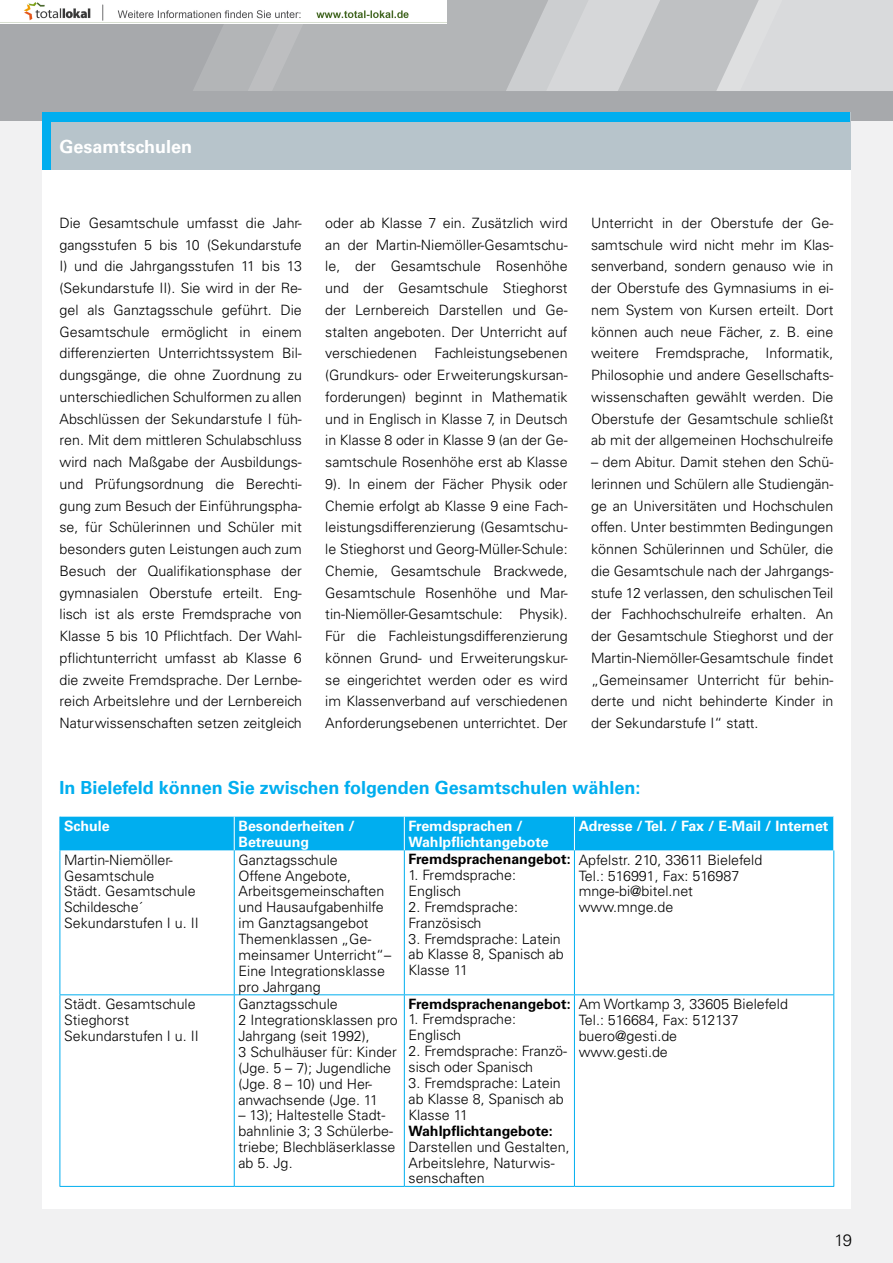
<style>
.page{position:relative;width:893px;height:1263px;background:#fff}
.page>*{position:absolute;margin:0;border:0;box-sizing:border-box;transform-origin:0 0}
.headline{font:700 18px "Univers LT";color:#00aeef}
.t1{font:700 18px "Univers LT";color:#fff}
.t2{font:300 16.5px "Univers LT";color:#000}
.fliesstext_block{font:300 14.25px/21.8px "Univers LT";color:#000;text-align:justify}
.tabelle_grundtext{font:300 14.25px/15.9px "Univers LT";color:#000}
.tabelle_kopf{font:700 14.25px/16.2px "Univers LT";color:#fff}
.tabelle_grundtext-2{font:700 14.25px "Univers LT";color:#000}
.s1{font-weight:700}
</style>
<div class="page">
<div style="left:0;top:91px;width:893px;height:1172px;background:#f1f1f2"></div>
<div style="left:0;top:0;width:893px;height:121px;background:#a7a9ac"></div>
<div style="left:43px;top:113px;width:808px;height:1096px;background:#fff"></div>
<div style="left:42px;top:112px;width:808px;height:58px;background:#b7c4cb"></div>
<div style="left:43px;top:113px;width:807px;height:9px;background:#00aeef"></div>
<div style="left:43px;top:113px;width:8px;height:57px;background:#00aeef"></div>
<svg style="left:193px;top:0;width:700px;height:91px"></svg>
<div style="left:61px;top:817px;width:772px;height:33px;background:#00aeef"></div>
<hr style="left:234px;top:817px;width:1px;height:33px;background:#fff">
<hr style="left:404px;top:817px;width:1px;height:33px;background:#fff">
<hr style="left:574px;top:817px;width:1px;height:33px;background:#fff">
<hr style="left:234px;top:850px;width:1px;height:144px;background:#00aeef">
<hr style="left:404px;top:850px;width:1px;height:144px;background:#00aeef">
<hr style="left:574px;top:850px;width:1px;height:144px;background:#00aeef">
<hr style="left:60px;top:994px;width:174px;height:1px;background:#00aeef">
<hr style="left:234px;top:994px;width:170px;height:1px;background:#00aeef">
<hr style="left:234px;top:995px;width:1px;height:191px;background:#00aeef">
<hr style="left:404px;top:994px;width:170px;height:1px;background:#00aeef">
<hr style="left:404px;top:995px;width:1px;height:191px;background:#00aeef">
<hr style="left:574px;top:994px;width:260px;height:1px;background:#00aeef">
<hr style="left:574px;top:995px;width:1px;height:191px;background:#00aeef">
<hr style="left:60px;top:1186px;width:174px;height:1px;background:#00aeef">
<hr style="left:234px;top:1186px;width:170px;height:1px;background:#00aeef">
<hr style="left:404px;top:1186px;width:170px;height:1px;background:#00aeef">
<hr style="left:574px;top:1186px;width:260px;height:1px;background:#00aeef">
<hr style="left:60px;top:850px;width:1px;height:144px;background:#00aeef">
<hr style="left:833px;top:850px;width:1px;height:144px;background:#00aeef">
<hr style="left:60px;top:995px;width:1px;height:191px;background:#00aeef">
<hr style="left:833px;top:995px;width:1px;height:191px;background:#00aeef">
<hr style="left:60px;top:817px;width:1px;height:33px;background:#00aeef">
<img style="left:0;top:0;width:446px;height:24px">
<p class="t1" style="left:60px;top:136px;width:134px">Gesamtschulen</p>
<p class="fliesstext_block" style="left:60px;top:212px;width:244px">Die Gesamtschule umfasst die Jahr&shy;gangsstufen 5 bis 10 (Sekundarstufe I) und die Jahrgangsstufen 11 bis 13 (Sekundarstufe II). Sie wird in der Re&shy;gel als Ganztagsschule geführt. Die Gesamtschule ermöglicht in einem differenzierten Unterrichtssystem Bil&shy;dungsgänge, die ohne Zuordnung zu unterschiedlichen Schulformen zu allen Abschlüssen der Sekundarstufe I füh&shy;ren. Mit dem mittleren Schulabschluss wird nach Maßgabe der Ausbildungs&shy;und Prüfungsordnung die Berechti&shy;gung zum Besuch der Einführungspha&shy;se, für Schülerinnen und Schüler mit besonders guten Leistungen auch zum Besuch der Qualifikationsphase der gymnasialen Oberstufe erteilt. Eng&shy;lisch ist als erste Fremdsprache von Klasse 5 bis 10 Pflichtfach. Der Wahl&shy;pflichtunterricht umfasst ab Klasse 6 die zweite Fremdsprache. Der Lernbe&shy;reich Arbeitslehre und der Lernbereich Naturwissenschaften setzen zeitgleich</p>
<p class="fliesstext_block" style="left:325px;top:212px;width:244px">oder ab Klasse 7 ein. Zusätzlich wird an der Martin-Niemöller-Gesamtschu&shy;le, der Gesamtschule Rosenhöhe und der Gesamtschule Stieghorst der Lernbereich Darstellen und Ge&shy;stalten angeboten. Der Unterricht auf verschiedenen Fachleistungsebenen (Grundkurs- oder Erweiterungskursan&shy;forderungen) beginnt in Mathematik und in Englisch in Klasse 7, in Deutsch in Klasse 8 oder in Klasse 9 (an der Ge&shy;samtschule Rosenhöhe erst ab Klasse 9). In einem der Fächer Physik oder Chemie erfolgt ab Klasse 9 eine Fach&shy;leistungsdifferenzierung (Gesamtschu&shy;le Stieghorst und Georg-Müller-Schule:<br>Chemie, Gesamtschule Brackwede, Gesamtschule Rosenhöhe und Mar&shy;tin-Niemöller-Gesamtschule: Physik).<br>Für die Fachleistungsdifferenzierung können Grund- und Erweiterungskur&shy;se eingerichtet werden oder es wird im Klassenverband auf verschiedenen Anforderungsebenen unterrichtet. Der</p>
<p class="fliesstext_block" style="left:591px;top:212px;width:244px">Unterricht in der Oberstufe der Ge&shy;samtschule wird nicht mehr im Klas&shy;senverband, sondern genauso wie in der Oberstufe des Gymnasiums in ei&shy;nem System von Kursen erteilt. Dort können auch neue Fächer, z. B. eine weitere Fremdsprache, Informatik, Philosophie und andere Gesellschafts&shy;wissenschaften gewählt werden. Die Oberstufe der Gesamtschule schließt ab mit der allgemeinen Hochschulreife</p>
<p class="fliesstext_block" style="left:591px;top:451px;width:244px">– dem Abitur. Damit stehen den Schü&shy;lerinnen und Schülern alle Studiengän&shy;ge an Universitäten und Hochschulen offen. Unter bestimmten Bedingungen können Schülerinnen und Schüler, die die Gesamtschule nach der Jahrgangs&shy;stufe 12 verlassen, den schulischen Teil der Fachhochschulreife erhalten. An der Gesamtschule Stieghorst und der Martin-Niemöller-Gesamtschule findet „Gemeinsamer Unterricht für behin&shy;derte und nicht behinderte Kinder in der Sekundarstufe I“ statt.</p>
<p class="headline" style="left:60px;top:777px;width:582px">In Bielefeld können Sie zwischen folgenden Gesamtschulen wählen:</p>
<p class="tabelle_kopf" style="left:64px;top:818px;width:47px">Schule</p>
<p class="tabelle_kopf" style="left:238px;top:818px;width:118px">Besonderheiten /<br>Betreuung</p>
<p class="tabelle_kopf" style="left:409px;top:818px;width:142px">Fremdsprachen /<br>Wahlpflichtangebote</p>
<p class="tabelle_kopf" style="left:579px;top:818px;width:251px">Adresse / Tel. / Fax / E-Mail / Internet</p>
<p class="tabelle_grundtext" style="left:64px;top:852px;width:136px">Martin-Niemöller-<br>Gesamtschule<br>Städt. Gesamtschule<br>Schildesche´<br>Sekundarstufen I u. II</p>
<p class="tabelle_grundtext" style="left:238px;top:852px;width:154px">Ganztagsschule<br>Offene Angebote,<br>Arbeitsgemeinschaften und Hausaufgabenhilfe im Ganztagsangebot<br>Themenklassen „Ge&shy;meinsamer Unterricht“–<br>Eine Integrationsklasse pro Jahrgang</p>
<p class="tabelle_grundtext-2" style="left:409px;top:851px;width:163px">Fremdsprachenangebot:</p>
<p class="tabelle_grundtext" style="left:579px;top:852px;width:185px">Apfelstr. 210, 33611 Bielefeld<br>Tel.: 516991, Fax: 516987 mnge-bi@bitel.net www.mnge.de</p>
<p class="tabelle_grundtext" style="left:409px;top:867px;width:109px">1. Fremdsprache:<br>Englisch</p>
<p class="tabelle_grundtext" style="left:409px;top:899px;width:111px">2. Fremdsprache:<br>Französisch</p>
<p class="tabelle_grundtext" style="left:409px;top:930px;width:157px">3. Fremdsprache: Latein ab Klasse 8, Spanisch ab<br>Klasse 11</p>
<p class="tabelle_grundtext" style="left:64px;top:996px;width:136px">Städt. Gesamtschule<br>Stieghorst<br>Sekundarstufen I u. II</p>
<p class="tabelle_grundtext" style="left:238px;top:996px;width:161px">Ganztagsschule<br>2 Integrationsklassen pro<br>Jahrgang (seit 1992),<br>3 Schulhäuser für: Kinder (Jge. 5 – 7); Jugendliche (Jge. 8 – 10) und Her&shy;anwachsende (Jge. 11</p>
<p class="tabelle_grundtext" style="left:238px;top:1107px;width:158px">– 13); Haltestelle Stadt&shy;bahnlinie 3; 3 Schülerbe&shy;triebe; Blechbläserklasse ab 5. Jg.</p>
<p class="tabelle_grundtext-2" style="left:409px;top:995px;width:163px">Fremdsprachenangebot:</p>
<p class="tabelle_grundtext" style="left:409px;top:1011px;width:109px">1. Fremdsprache:<br>Englisch</p>
<p class="tabelle_grundtext" style="left:409px;top:1043px;width:160px">2. Fremdsprache: Franzö&shy;sisch oder Spanisch</p>
<p class="tabelle_grundtext" style="left:409px;top:1075px;width:163px">3. Fremdsprache: Latein ab Klasse 8, Spanisch ab<br>Klasse 11<br><span class="s1">Wahlpflichtangebote:<br></span>Darstellen und Gestalten,<br>Arbeitslehre, Naturwis&shy;senschaften</p>
<p class="tabelle_grundtext" style="left:579px;top:996px;width:211px">Am Wortkamp 3, 33605 Bielefeld<br>Tel.: 516684, Fax: 512137 buero@gesti.de<br>www.gesti.de</p>
<p class="t2" style="left:834px;top:1230px;width:19px">19</p>
</div>
